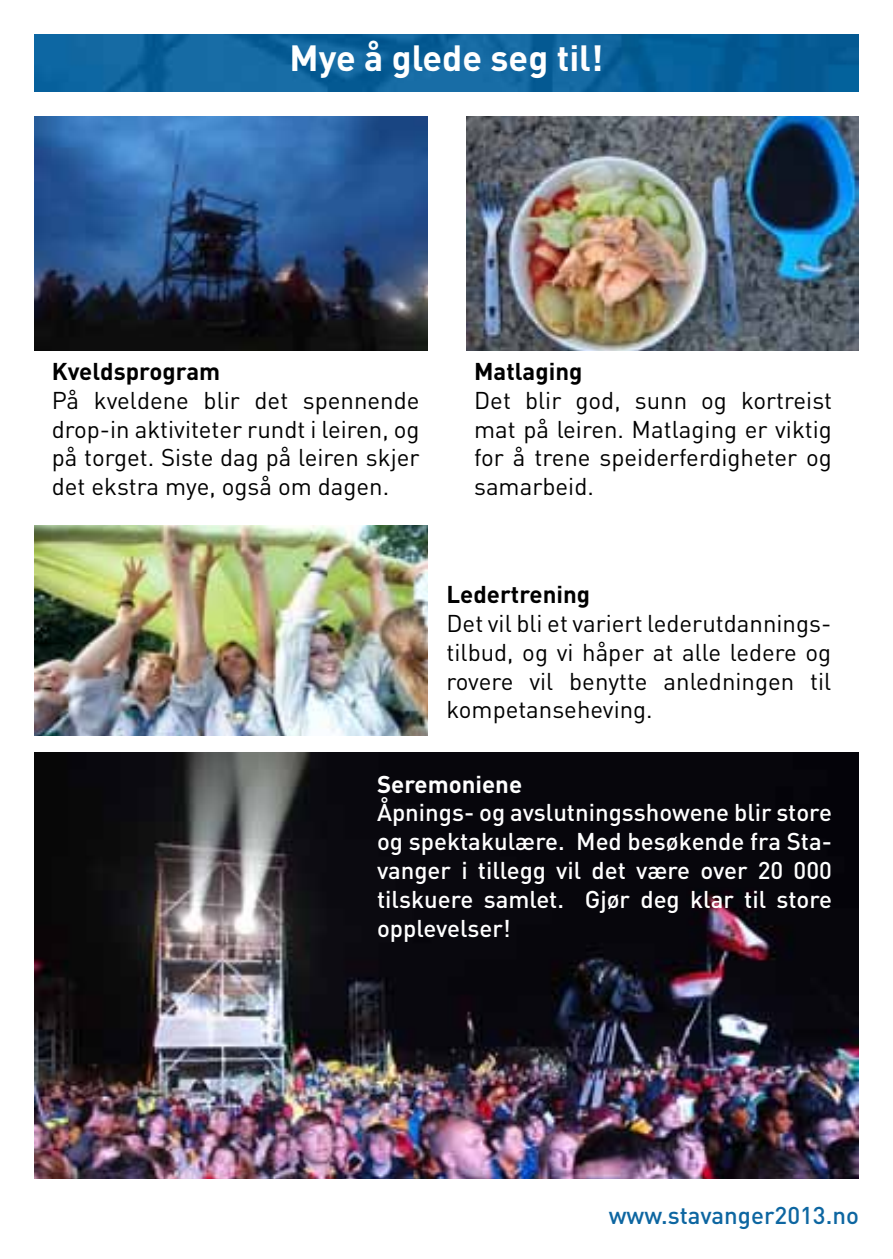
<style>
.page{position:relative;width:893px;height:1259px;background:#fff}
.page>*{position:absolute;margin:0;border:0;box-sizing:border-box;transform-origin:0 0}
.t1{font:700 36px "DINOT";color:#fff}
.t2{font:24px/28.8px "DINOT";color:#000;text-align:justify}
.t3{font:500 24px/28.8px "DINOT";color:#fff;text-align:justify}
.t4{font:700 24px "DINOT";color:#000}
.t5{font:500 24px "DINOT";color:#0d66a1}
.t6{font:700 24px "DINOT";color:#fff}
</style>
<div class="page">
<img style="left:34px;top:34px;width:825px;height:57px">
<img style="left:34px;top:117px;width:393px;height:234px">
<img style="left:34px;top:753px;width:825px;height:425px">
<img style="left:34px;top:525px;width:393px;height:211px">
<img style="left:466px;top:117px;width:393px;height:234px">
<h1 class="t1" style="left:289px;top:34px;width:315px">Mye å glede seg til!</h1>
<p class="t4" style="left:52px;top:355px;width:170px">Kveldsprogram</p>
<p class="t2" style="left:52px;top:385px;width:369px">På kveldene blir det spennende drop-in aktiviteter rundt i leiren, og på torget. Siste dag på leiren skjer det ekstra mye, også om dagen.</p>
<p class="t4" style="left:474px;top:355px;width:110px">Matlaging</p>
<p class="t2" style="left:474px;top:385px;width:359px">Det blir god, sunn og kortreist mat på leiren. Matlaging er viktig for å trene speiderferdigheter og samarbeid.</p>
<p class="t4" style="left:446px;top:578px;width:145px">Ledertrening</p>
<p class="t2" style="left:446px;top:608px;width:386px">Det vil bli et variert lederutdannings&shy;tilbud, og vi håper at alle ledere og rovere vil benytte anledningen til kompetanseheving.</p>
<p class="t6" style="left:377px;top:767px;width:147px">Seremoniene</p>
<p class="t3" style="left:377px;top:797px;width:457px">Åpnings- og avslutningsshowene blir store og spektakulære. Med besøkende fra Sta&shy;vanger i tillegg vil det være over 20 000 tilskuere samlet. Gjør deg klar til store opplevelser!</p>
<p class="t5" style="left:609px;top:1198px;width:252px">www.stavanger2013.no</p>
</div>
